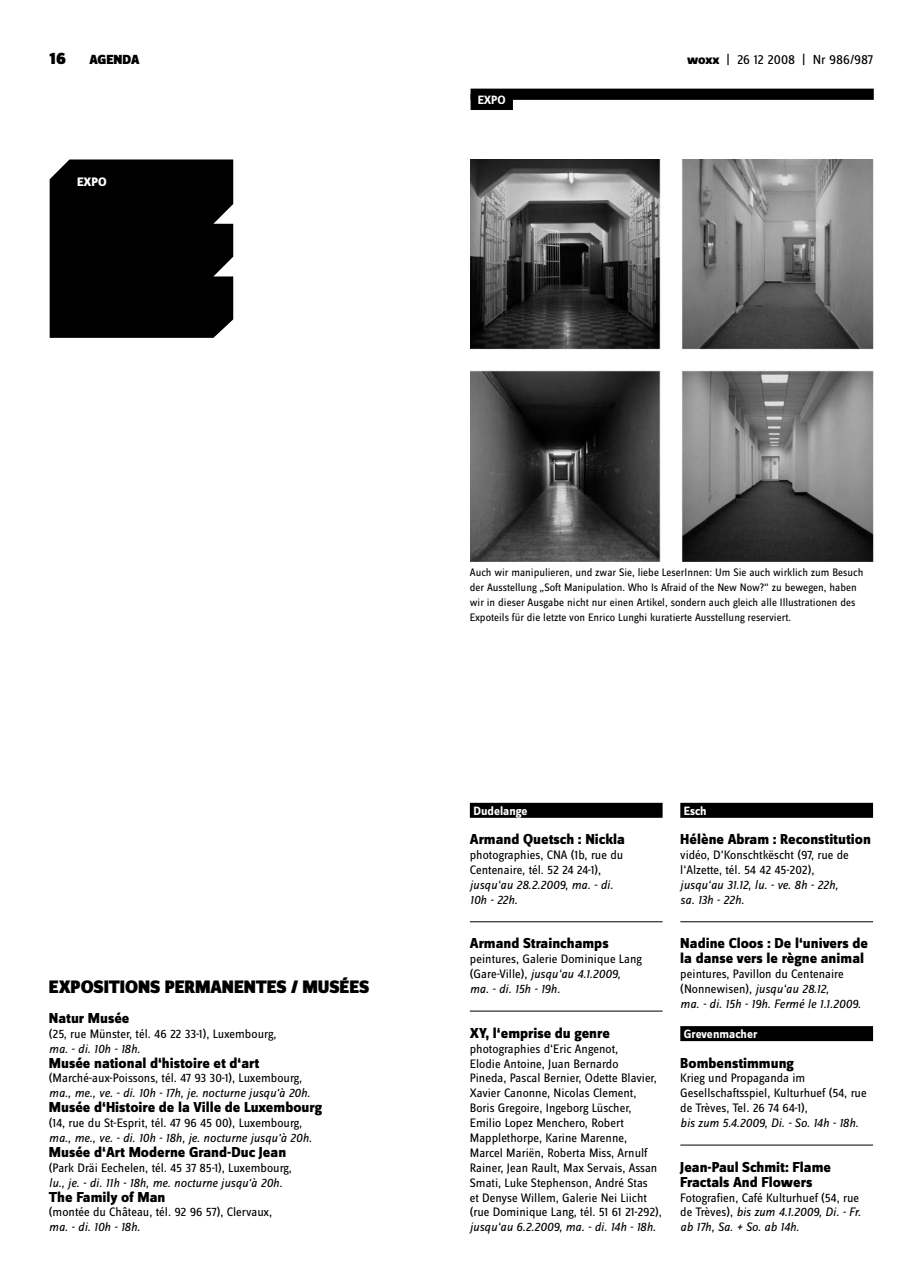
<style>
.page{position:relative;width:922px;height:1276px;background:#fff}
.page>*{position:absolute;margin:0;border:0;box-sizing:border-box;transform-origin:0 0}
.t1{font:900 18.75px "Zine Sans Dis";color:#000}
.t2{font:900 17.5px "Zine Sans Dis";color:#000}
.t3{font:800 15px/14.9px "Zine Sans Dis";color:#000}
.t4{font:13.75px "Zine Sans Dis";color:#000}
.t5{font:900 13.75px "Zine Sans Dis";color:#000}
.t6{font:12.75px/14.9px "Zine Sans Dis";color:#000}
.t7{font:italic 12.75px/14.9px "Zine Sans Dis";color:#000}
.t8{font:800 12.75px "Zine Sans Dis";color:#fff}
.t9{font:700 12.5px "Zine Sans Dis";color:#fff}
.t10{font:11.25px/14.9px "Zine Sans Dis";color:#000}
.s1{font-weight:800}
.s2{font-style:italic}
.s3{font-style:normal}
</style>
<div class="page">
<div style="left:469px;top:803px;width:193px;height:15px;background:#000"></div>
<hr style="left:469px;top:921px;width:193px;height:1px;background:#000">
<hr style="left:469px;top:1011px;width:193px;height:1px;background:#000">
<div style="left:680px;top:803px;width:192px;height:15px;background:#000"></div>
<hr style="left:680px;top:921px;width:192px;height:1px;background:#000">
<div style="left:680px;top:1026px;width:192px;height:15px;background:#000"></div>
<hr style="left:680px;top:1144px;width:192px;height:1px;background:#000">
<div style="left:50px;top:159px;width:183px;height:179px;background:#000"></div>
<div style="left:470px;top:89px;width:403px;height:11px;background:#000"></div>
<div style="left:470px;top:94px;width:43px;height:16px;background:#000"></div>
<img style="left:470px;top:159px;width:402px;height:402px">
<h2 class="t2" style="left:50px;top:49px;width:18px">16</h2>
<p class="t5" style="left:89px;top:53px;width:52px">AGENDA</p>
<p class="t4" style="left:687px;top:53px;width:187px"><span class="s1">woxx</span> | 26 12 2008 | Nr 986/987</p>
<p class="t8" style="left:77px;top:175px;width:31px">EXPO</p>
<p class="t9" style="left:477px;top:93px;width:30px">EXPO</p>
<h1 class="t1" style="left:49px;top:977px;width:174px">EXPOSITIONS PERMANEN</h1>
<h1 class="t1" style="left:256px;top:977px;width:115px">TES / MUSÉES</h1>
<p class="t3" style="left:49px;top:1011px;width:82px">Natur Musée</p>
<p class="t6" style="left:49px;top:1027px;width:229px">(25, rue Münster, tél. 46 22 33-1), Luxembourg,</p>
<p class="t7" style="left:49px;top:1041px;width:93px">ma. - di. 10h - 18h.</p>
<p class="t3" style="left:49px;top:1056px;width:212px">Musée national d‘histoire et d‘art</p>
<p class="t6" style="left:49px;top:1071px;width:255px">(Marché-aux-Poissons, tél. 47 93 30-1), Luxembourg,</p>
<p class="t7" style="left:49px;top:1085px;width:263px">ma., me., ve. - di. 10h - 17h, je. nocturne jusqu'à 20h.</p>
<p class="t3" style="left:49px;top:1100px;width:275px">Musée d‘Histoire de la Ville de Luxembourg</p>
<p class="t6" style="left:49px;top:1116px;width:255px">(14, rue du St-Esprit, tél. 47 96 45 00), Luxembourg,</p>
<p class="t7" style="left:49px;top:1130px;width:264px">ma., me., ve. - di. 10h - 18h, je. nocturne jusqu'à 20h.</p>
<p class="t3" style="left:49px;top:1145px;width:239px">Musée d‘Art Moderne Grand-Duc Jean</p>
<p class="t6" style="left:49px;top:1161px;width:244px">(Park Dräi Eechelen, tél. 45 37 85-1), Luxembourg,</p>
<p class="t7" style="left:49px;top:1175px;width:235px">lu., je. - di. 11h - 18h, me. nocturne jusqu'à 20h.</p>
<p class="t3" style="left:49px;top:1190px;width:118px">The Family of Man</p>
<p class="t6" style="left:49px;top:1205px;width:225px">(montée du Château, tél. 92 96 57), Clervaux,</p>
<p class="t7" style="left:49px;top:1219px;width:93px">ma. - di. 10h - 18h.</p>
<p class="t10" style="left:469px;top:565px;width:395px">Auch wir manipulieren, und zwar Sie, liebe LeserInnen: Um Sie auch wirklich zum Besuch der Ausstellung „Soft Manipulation. Who Is Afraid of the New Now?“ zu bewegen, haben wir in dieser Ausgabe nicht nur einen Artikel, sondern auch gleich alle Illustrationen des Expoteils für die letzte von Enrico Lunghi kuratierte Ausstellung reserviert.</p>
<p class="t9" style="left:473px;top:803px;width:56px">Dudelange</p>
<p class="t3" style="left:469px;top:833px;width:156px">Armand Quetsch : Nickla</p>
<p class="t6" style="left:469px;top:848px;width:155px">photographies, CNA (1b, rue du<br>Centenaire, tél. 52 24 24-1),</p>
<p class="t7" style="left:469px;top:877px;width:145px">jusqu‘au 28.2.2009, ma. - di.<br>10h - 22h.</p>
<p class="t3" style="left:469px;top:937px;width:140px">Armand Strainchamps</p>
<p class="t6" style="left:469px;top:952px;width:173px">peintures, Galerie Dominique Lang (Gare-Ville), <span class="s2">jusqu‘au 4.1.2009, ma. - di. 15h - 19h.</span></p>
<p class="t3" style="left:469px;top:1026px;width:142px">XY, l‘emprise du genre</p>
<p class="t6" style="left:469px;top:1041px;width:194px">photographies d‘Eric Angenot,<br>Elodie Antoine, Juan Bernardo<br>Pineda, Pascal Bernier, Odette Blavier, Xavier Canonne, Nicolas Clement, Boris Gregoire, Ingeborg Lüscher, Emilio Lopez Menchero, Robert Mapplethorpe, Karine Marenne, Marcel Mariën, Roberta Miss, Arnulf Rainer, Jean Rault, Max Servais, Assan Smati, Luke Stephenson, André Stas<br>et Denyse Willem, Galerie Nei Liicht (rue Dominique Lang, tél. 51 61 21-292),</p>
<p class="t7" style="left:469px;top:1219px;width:187px">jusqu‘au 6.2.2009, ma. - di. 14h - 18h.</p>
<p class="t9" style="left:683px;top:803px;width:24px">Esch</p>
<p class="t3" style="left:680px;top:833px;width:192px">Hélène Abram : Reconstitution</p>
<p class="t6" style="left:680px;top:848px;width:170px">vidéo, D‘Konschtkëscht (97, rue de l‘Alzette, tél. 54 42 45-202),</p>
<p class="t7" style="left:680px;top:877px;width:159px">jusqu‘au 31.12, lu. - ve. 8h - 22h, sa. 13h - 22h.</p>
<p class="t3" style="left:680px;top:937px;width:189px">Nadine Cloos : De l‘univers de la danse vers le règne animal</p>
<p class="t7" style="left:680px;top:966px;width:182px"><span class="s3">peintures, Pavillon du Centenaire (Nonnewisen),</span> jusqu‘au 28.12,<br>ma. - di. 15h - 19h. Fermé le 1.1.2009.</p>
<p class="t9" style="left:683px;top:1027px;width:75px">Grevenmacher</p>
<p class="t3" style="left:680px;top:1056px;width:115px">Bombenstimmung</p>
<p class="t6" style="left:680px;top:1071px;width:188px">Krieg und Propaganda im<br>Gesellschaftsspiel, Kulturhuef (54, rue de Trèves, Tel. 26 74 64-1),</p>
<p class="t7" style="left:680px;top:1115px;width:180px">bis zum 5.4.2009, Di. - So. 14h - 18h.</p>
<p class="t3" style="left:680px;top:1160px;width:152px">Jean-Paul Schmit: Flame<br>Fractals And Flowers</p>
<p class="t6" style="left:680px;top:1190px;width:182px">Fotografien, Café Kulturhuef (54, rue de Trèves), <span class="s2">bis zum 4.1.2009, Di. - Fr. ab 17h, Sa. + So. ab 14h.</span></p>
</div>
